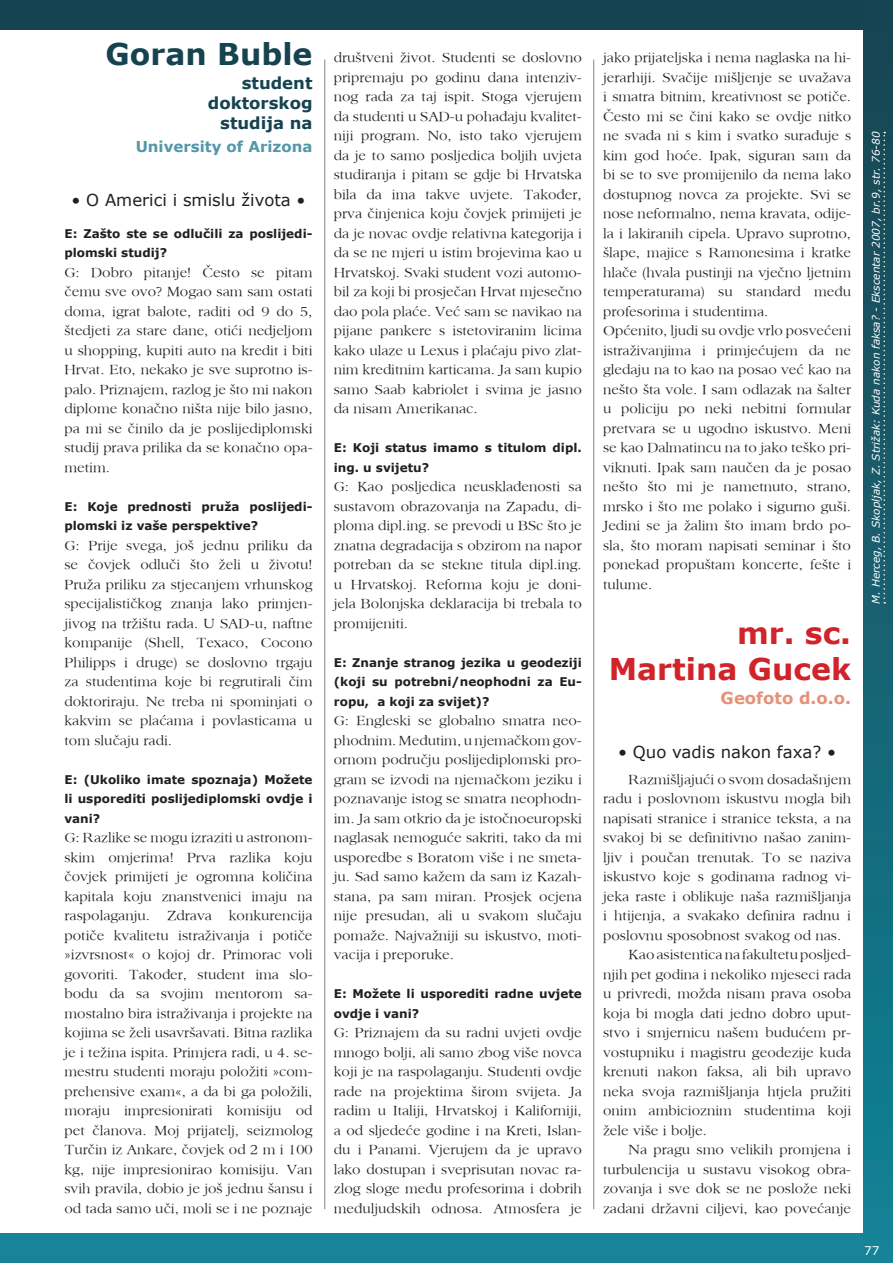
<style>
.page{position:relative;width:893px;height:1263px;background:#fff}
.page>*{position:absolute;margin:0;border:0;box-sizing:border-box;transform-origin:0 0}
.t1{font:700 30px/36px "Verdana";color:#d1232a;text-align:right}
.t2{font:700 30px "Verdana";color:#154350}
.t3{font:16.5px "Verdana";color:#231f20}
.t4{font:700 16.5px/19.8px "Verdana";color:#154350;text-align:right}
.t5{font:700 16.5px "Verdana";color:#e59279}
.t6{font:700 15px "Verdana";color:#5497aa}
.t7{font:14.25px/19.5px "Sanford";color:#231f20;text-align:justify}
.t8{font:700 12px/19.5px "Verdana";color:#231f20}
.t9{font:12px "Verdana";color:#fff}
.t10{font:italic 10.5px "Verdana";color:#fff}
</style>
<div class="page">
<div style="left:0;top:0;width:893px;height:30px;background:#154350"></div>
<div style="left:0;top:1233px;width:893px;height:30px;background:#17849a"></div>
<div style="left:863px;top:0;width:30px;height:1263px;background:linear-gradient(to bottom,#1a434f,#118296)"></div>
<svg style="left:883px;top:132px;width:2px;height:471px"></svg>
<hr style="left:324px;top:60px;width:1px;height:1149px;background:#798892">
<hr style="left:593px;top:60px;width:1px;height:1149px;background:#798892">
<h1 class="t2" style="left:106px;top:35px;width:208px">Goran Buble</h1>
<p class="t4" style="left:208px;top:73px;width:106px">student doktorskog studija na</p>
<p class="t6" style="left:136px;top:137px;width:178px">University of Arizona</p>
<p class="t3" style="left:71px;top:189px;width:236px">• O Americi i smislu života •</p>
<p class="t8" style="left:64px;top:223px;width:250px">E: Zašto ste se odlučili za poslijedi&shy;plomski studij?</p>
<p class="t7" style="left:64px;top:262px;width:250px">G: Dobro pitanje! Često se pitam čemu sve ovo? Mogao sam sam ostati doma, igrat balote, raditi od 9 do 5, štedjeti za stare dane, otići nedjeljom u shopping, kupiti auto na kredit i biti Hrvat. Eto, nekako je sve suprotno is&shy;palo. Priznajem, razlog je što mi nakon diplome konačno ništa nije bilo jasno, pa mi se činilo da je poslijediplomski studij prava prilika da se konačno opa&shy;metim.</p>
<p class="t8" style="left:64px;top:496px;width:250px">E: Koje prednosti pruža poslijedi&shy;plomski iz vaše perspektive?</p>
<p class="t7" style="left:64px;top:535px;width:250px">G: Prije svega, još jednu priliku da se čovjek odluči što želi u životu!<br>Pruža priliku za stjecanjem vrhunskog specijalističkog znanja lako primjen&shy;jivog na tržištu rada. U SAD-u, naftne kompanije (Shell, Texaco, Cocono Philipps i druge) se doslovno trgaju za studentima koje bi regrutirali čim doktoriraju. Ne treba ni spominjati o kakvim se plaćama i povlasticama u tom slučaju radi.</p>
<p class="t8" style="left:64px;top:769px;width:250px;text-align:justify">E: (Ukoliko imate spoznaja) Možete li usporediti poslijediplomski ovdje i vani?</p>
<p class="t7" style="left:64px;top:827px;width:250px">G: Razlike se mogu izraziti u astronom&shy;skim omjerima! Prva razlika koju čovjek primijeti je ogromna količina kapitala koju znanstvenici imaju na raspolaganju. Zdrava konkurencija potiče kvalitetu istraživanja i potiče »izvrsnost« o kojoj dr. Primorac voli govoriti. Također, student ima slo&shy;bodu da sa svojim mentorom sa&shy;mostalno bira istraživanja i projekte na kojima se želi usavršavati. Bitna razlika je i težina ispita. Primjera radi, u 4. se&shy;mestru studenti moraju položiti »com&shy;prehensive exam«, a da bi ga položili, moraju impresionirati komisiju od pet članova. Moj prijatelj, seizmolog Turčin iz Ankare, čovjek od 2 m i 100 kg, nije impresionirao komisiju. Van svih pravila, dobio je još jednu šansu i od tada samo uči, moli se i ne poznaje</p>
<p class="t7" style="left:334px;top:47px;width:250px">društveni život. Studenti se doslovno pripremaju po godinu dana intenziv&shy;nog rada za taj ispit. Stoga vjerujem da studenti u SAD-u pohađaju kvalitet&shy;niji program. No, isto tako vjerujem da je to samo posljedica boljih uvjeta studiranja i pitam se gdje bi Hrvatska bila da ima takve uvjete. Također, prva činjenica koju čovjek primijeti je da je novac ovdje relativna kategorija i da se ne mjeri u istim brojevima kao u Hrvatskoj. Svaki student vozi automo&shy;bil za koji bi prosječan Hrvat mjesečno dao pola plaće. Već sam se navikao na pijane pankere s istetoviranim licima kako ulaze u Lexus i plaćaju pivo zlat&shy;nim kreditnim karticama. Ja sam kupio samo Saab kabriolet i svima je jasno da nisam Amerikanac.</p>
<p class="t8" style="left:334px;top:438px;width:250px">E: Koji status imamo s titulom dipl. ing. u svijetu?</p>
<p class="t7" style="left:334px;top:476px;width:250px">G: Kao posljedica neusklađenosti sa sustavom obrazovanja na Zapadu, di&shy;ploma dipl.ing. se prevodi u BSc što je znatna degradacija s obzirom na napor potreban da se stekne titula dipl.ing. u Hrvatskoj. Reforma koju je doni&shy;jela Bolonjska deklaracija bi trebala to promijeniti.</p>
<p class="t8" style="left:334px;top:652px;width:250px;text-align:justify">E: Znanje stranog jezika u geodeziji (koji su potrebni/neophodni za Eu&shy;ropu, a koji za svijet)?</p>
<p class="t7" style="left:334px;top:710px;width:250px">G: Engleski se globalno smatra neo&shy;phodnim. Međutim, u njemačkom gov&shy;ornom području poslijediplomski pro&shy;gram se izvodi na njemačkom jeziku i poznavanje istog se smatra neophodn&shy;im. Ja sam otkrio da je istočnoeuropski naglasak nemoguće sakriti, tako da mi usporedbe s Boratom više i ne smeta&shy;ju. Sad samo kažem da sam iz Kazah&shy;stana, pa sam miran. Prosjek ocjena nije presudan, ali u svakom slučaju pomaže. Najvažniji su iskustvo, moti&shy;vacija i preporuke.</p>
<p class="t8" style="left:334px;top:983px;width:250px">E: Možete li usporediti radne uvjete ovdje i vani?</p>
<p class="t7" style="left:334px;top:1022px;width:250px">G: Priznajem da su radni uvjeti ovdje mnogo bolji, ali samo zbog više novca koji je na raspolaganju. Studenti ovdje rade na projektima širom svijeta. Ja radim u Italiji, Hrvatskoj i Kaliforniji, a od sljedeće godine i na Kreti, Islan&shy;du i Panami. Vjerujem da je upravo lako dostupan i sveprisutan novac ra&shy;zlog sloge među profesorima i dobrih međuljudskih odnosa. Atmosfera je</p>
<p class="t7" style="left:603px;top:47px;width:250px;text-align:left">jako prijateljska i nema naglaska na hi&shy;jerarhiji. Svačije mišljenje se uvažava i smatra bitnim, kreativnost se potiče.<br>Često mi se čini kako se ovdje nitko ne svađa ni s kim i svatko surađuje s kim god hoće. Ipak, siguran sam da bi se to sve promijenilo da nema lako dostupnog novca za projekte. Svi se nose neformalno, nema kravata, odije&shy;la i lakiranih cipela. Upravo suprotno, šlape, majice s Ramonesima i kratke hlače (hvala pustinji na vječno ljetnim temperaturama) su standard među profesorima i studentima.<br>Općenito, ljudi su ovdje vrlo posvećeni istraživanjima i primjećujem da ne gledaju na to kao na posao već kao na nešto šta vole. I sam odlazak na šalter u policiju po neki nebitni formular pretvara se u ugodno iskustvo. Meni se kao Dalmatincu na to jako teško pri&shy;viknuti. Ipak sam naučen da je posao nešto što mi je nametnuto, strano, mrsko i što me polako i sigurno guši.<br>Jedini se ja žalim što imam brdo po&shy;sla, što moram napisati seminar i što ponekad propuštam koncerte, fešte i tulume.</p>
<h1 class="t1" style="left:609px;top:614px;width:244px">mr. sc.<br>Martina Gucek</h1>
<p class="t5" style="left:721px;top:687px;width:132px">Geofoto d.o.o.</p>
<p class="t10" style="left:869px;top:603px;width:473px;rotate:-90deg">M. Herceg, B. Skopljak, Z. Strižak: Kuda nakon faksa? - Ekscentar 2007, br.9, str. 76-80</p>
<p class="t3" style="left:618px;top:741px;width:220px">• Quo vadis nakon faxa? •</p>
<p class="t7" style="left:629px;top:769px;width:224px">Razmišljajući o svom dosadašnjem</p>
<p class="t7" style="left:603px;top:788px;width:250px">radu i poslovnom iskustvu mogla bih</p>
<p class="t7" style="left:603px;top:808px;width:250px">napisati stranice i stranice teksta, a na</p>
<p class="t7" style="left:603px;top:827px;width:250px">svakoj bi se definitivno našao zanim-</p>
<p class="t7" style="left:603px;top:847px;width:250px">ljiv i poučan trenutak. To se naziva</p>
<p class="t7" style="left:603px;top:866px;width:250px">iskustvo koje s godinama radnog vi-</p>
<p class="t7" style="left:603px;top:886px;width:250px">jeka raste i oblikuje naša razmišljanja</p>
<p class="t7" style="left:603px;top:905px;width:249px">i htijenja, a svakako definira radnu i</p>
<p class="t7" style="left:603px;top:925px;width:240px">poslovnu sposobnost svakog od nas.</p>
<p class="t7" style="left:629px;top:944px;width:224px">Kao asistentica na fakultetu posljed-</p>
<p class="t7" style="left:603px;top:964px;width:249px">njih pet godina i nekoliko mjeseci rada</p>
<p class="t7" style="left:603px;top:983px;width:250px">u privredi, možda nisam prava osoba</p>
<p class="t7" style="left:603px;top:1003px;width:250px">koja bi mogla dati jedno dobro uput-</p>
<p class="t7" style="left:603px;top:1022px;width:250px">stvo i smjernicu našem budućem pr-</p>
<p class="t7" style="left:603px;top:1042px;width:250px">vostupniku i magistru geodezije kuda</p>
<p class="t7" style="left:603px;top:1061px;width:250px">krenuti nakon faksa, ali bih upravo</p>
<p class="t7" style="left:603px;top:1081px;width:250px">neka svoja razmišljanja htjela pružiti</p>
<p class="t7" style="left:603px;top:1100px;width:250px">onim ambicioznim studentima koji</p>
<p class="t7" style="left:603px;top:1120px;width:105px">žele više i bolje.</p>
<p class="t7" style="left:629px;top:1139px;width:224px">Na pragu smo velikih promjena i</p>
<p class="t7" style="left:603px;top:1159px;width:250px">turbulencija u sustavu visokog obra-</p>
<p class="t7" style="left:603px;top:1178px;width:250px">zovanja i sve dok se ne poslože neki</p>
<p class="t7" style="left:603px;top:1198px;width:250px">zadani državni ciljevi, kao povećanje</p>
<p class="t9" style="left:864px;top:1243px;width:17px">77</p>
</div>
